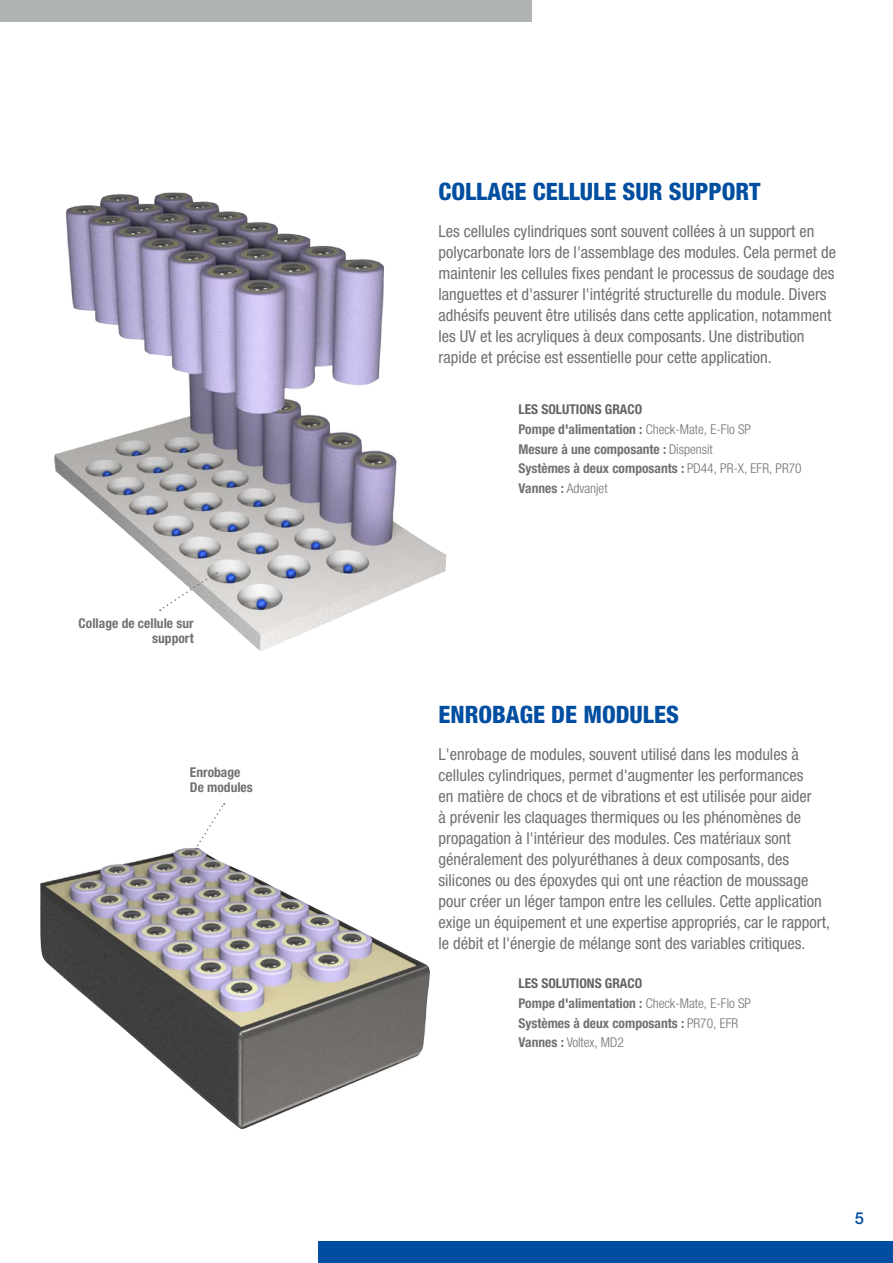
<style>
.page{position:relative;width:893px;height:1263px;background:#fff}
.page>*{position:absolute;margin:0;border:0;box-sizing:border-box;transform-origin:0 0}
.t1{font:800 condensed 24px "Helvetica Neue LTW1 G";color:#004ea0}
.t2{font:condensed 16.5px/21px "Helvetica Neue LTW1 G";color:#707272}
.t3{font:500 16.5px "Helvetica Neue LTW1 G";color:#004ea0}
.t4{font:700 condensed 13.5px/19.8px "Helvetica Neue LTW1 G";color:#707272}
.s1{color:#636466}
.s2{font-weight:300}
</style>
<div class="page">
<img style="left:40px;top:848px;width:390px;height:281px">
<div style="left:0;top:0;width:531px;height:21px;background:#b0b3b4"></div>
<div style="left:319px;top:1242px;width:574px;height:21px;background:#004ea0"></div>
<img style="left:54px;top:192px;width:393px;height:459px">
<svg style="left:160px;top:572px;width:57px;height:39px"></svg>
<svg style="left:193px;top:803px;width:32px;height:51px"></svg>
<p class="t4" style="left:79px;top:616px;width:117px;line-height:15px;text-align:right">Collage de cellule sur support</p>
<p class="t4" style="left:190px;top:765px;width:64px;line-height:15px">Enrobage<br>De modules</p>
<h1 class="t1" style="left:438px;top:177px;width:324px">COLLAGE CELLULE SUR SUPPORT</h1>
<p class="t2" style="left:438px;top:221px;width:399px">Les cellules cylindriques sont souvent collées à un support en polycarbonate lors de l'assemblage des modules. Cela permet de maintenir les cellules fixes pendant le processus de soudage des languettes et d'assurer l'intégrité structurelle du module. Divers adhésifs peuvent être utilisés dans cette application, notamment les UV et les acryliques à deux composants. Une distribution rapide et précise est essentielle pour cette application.</p>
<p class="t4" style="left:518px;top:399px;width:285px"><span class="s1">LES SOLUTIONS GRACO<br></span>Pompe d'alimentation : <span class="s2">Check-Mate, E-Flo SP<br></span>Mesure à une composante : <span class="s2">Dispensit<br></span>Systèmes à deux composants : <span class="s2">PD44, PR-X, EFR, PR70<br></span>Vannes : <span class="s2">Advanjet</span></p>
<h1 class="t1" style="left:438px;top:700px;width:242px">ENROBAGE DE MODULES</h1>
<p class="t2" style="left:438px;top:744px;width:393px">L'enrobage de modules, souvent utilisé dans les modules à cellules cylindriques, permet d'augmenter les performances<br>en matière de chocs et de vibrations et est utilisée pour aider<br>à prévenir les claquages thermiques ou les phénomènes de propagation à l'intérieur des modules. Ces matériaux sont généralement des polyuréthanes à deux composants, des silicones ou des époxydes qui ont une réaction de moussage pour créer un léger tampon entre les cellules. Cette application exige un équipement et une expertise appropriés, car le rapport, le débit et l'énergie de mélange sont des variables critiques.</p>
<p class="t4" style="left:518px;top:973px;width:234px"><span class="s1">LES SOLUTIONS GRACO<br></span>Pompe d'alimentation : <span class="s2">Check-Mate, E-Flo SP<br></span>Systèmes à deux composants : <span class="s2">PR70, EFR<br></span>Vannes : <span class="s2">Voltex, MD2</span></p>
<p class="t3" style="left:855px;top:1208px;width:11px">5</p>
</div>
